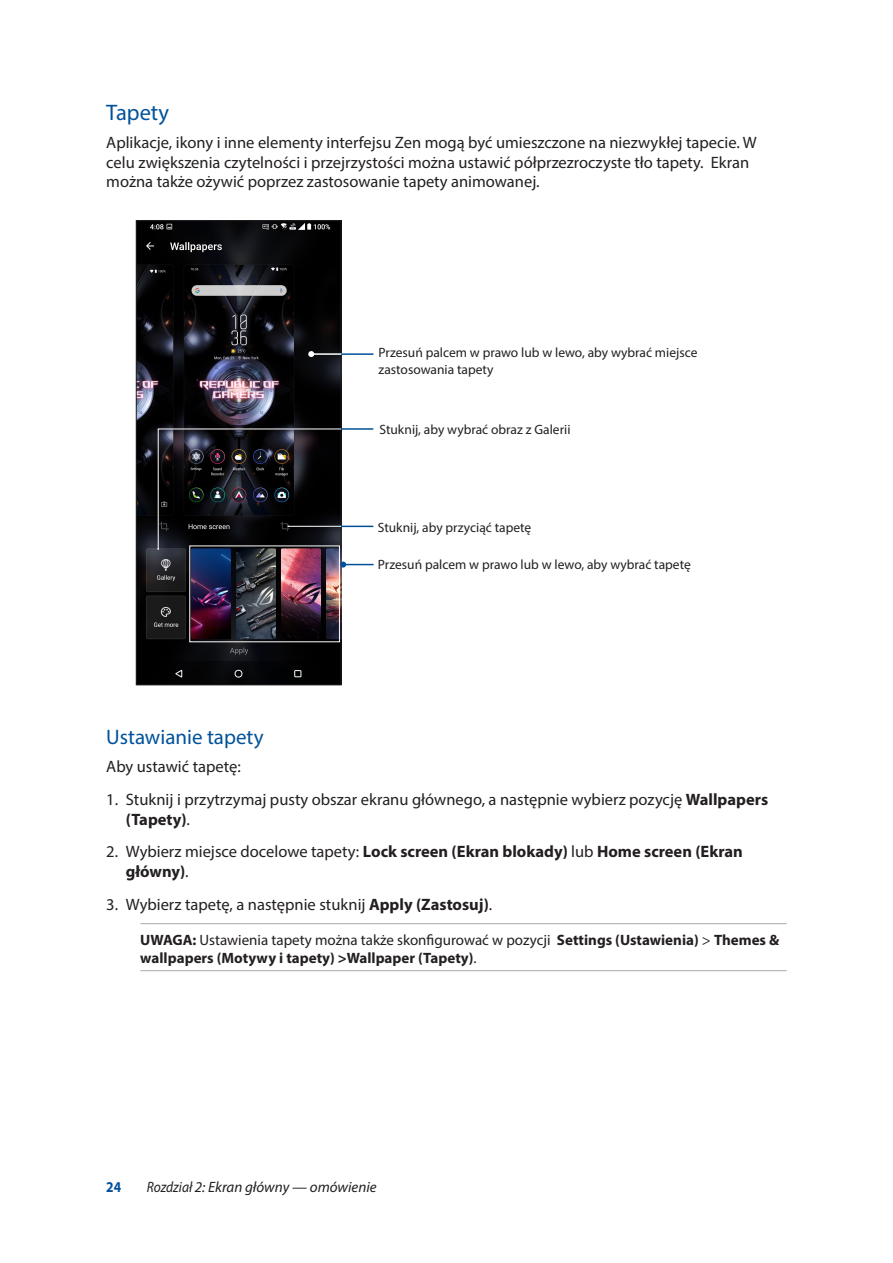
<style>
.page{position:relative;width:893px;height:1263px;background:#fff}
.page>*{position:absolute;margin:0;border:0;box-sizing:border-box;transform-origin:0 0}
.t1{font:22.5px "Myriad Pro";color:#01529a}
.t2{font:21px "Myriad Pro";color:#01529a}
.t3{font:16.5px/19.5px "Myriad Pro";color:#231f20}
.t4{font:700 16.5px/19.8px "Myriad Pro";color:#231f20}
.t5{font:700 15px/18px "Myriad Pro";color:#231f20}
.t6{font:italic 15px "Myriad Pro";color:#231f20;scale:.9 1}
.t7{font:700 15px "Myriad Pro";color:#01529a;scale:.9 1}
.t8{font:13.5px/16.2px "Myriad Pro";color:#231f20}
.s1{font-weight:700}
.s2{font-weight:400}
</style>
<div class="page">
<hr style="left:140px;top:923px;width:647px;height:1px;background:#a8a9ad">
<hr style="left:140px;top:970px;width:647px;height:1px;background:#a8a9ad">
<img style="left:138px;top:222px;width:201px;height:461px">
<div style="left:136px;top:220px;width:205px;height:465px;border:1px solid #231f20"></div>
<hr style="left:343px;top:564px;width:31px;height:1px;background:#01529a">
<svg style="left:340px;top:562px;width:6px;height:6px"></svg>
<hr style="left:311px;top:353px;width:63px;height:2px;background:#fff">
<svg style="left:308px;top:351px;width:6px;height:6px"></svg>
<svg style="left:157px;top:428px;width:184px;height:122px;background:#19191d"></svg>
<hr style="left:341px;top:428px;width:32px;height:2px;background:#01529a">
<hr style="left:341px;top:526px;width:32px;height:1px;background:#01529a">
<hr style="left:341px;top:353px;width:32px;height:2px;background:#01529a">
<h1 class="t1" style="left:106px;top:99px;width:64px">Tapety</h1>
<p class="t3" style="left:106px;top:133px;width:652px">Aplikacje, ikony i inne elementy interfejsu Zen mogą być umieszczone na niezwykłej tapecie. W celu zwiększenia czytelności i przejrzystości można ustawić półprzezroczyste tło tapety. Ekran można także ożywić poprzez zastosowanie tapety animowanej.</p>
<p class="t8" style="left:379px;top:345px;width:320px">Przesuń palcem w prawo lub w lewo, aby wybrać miejsce zastosowania tapety</p>
<p class="t8" style="left:379px;top:421px;width:193px">Stuknij, aby wybrać obraz z Galerii</p>
<p class="t8" style="left:378px;top:519px;width:155px">Stuknij, aby przyciąć tapetę</p>
<p class="t8" style="left:378px;top:556px;width:314px">Przesuń palcem w prawo lub w lewo, aby wybrać tapetę</p>
<p class="t2" style="left:106px;top:724px;width:159px">Ustawianie tapety</p>
<p class="t3" style="left:106px;top:757px;width:136px">Aby ustawić tapetę:</p>
<p class="t3" style="left:126px;top:789px;width:644px;text-indent:-20px">1. Stuknij i przytrzymaj pusty obszar ekranu głównego, a następnie wybierz pozycję <span class="s1">Wallpapers (Tapety)</span>.</p>
<p class="t4" style="left:126px;top:841px;width:619px;text-indent:-20px"><span class="s2">2. Wybierz miejsce docelowe tapety:</span> Lock screen (Ekran blokady) <span class="s2">lub</span> Home screen (Ekran główny)<span class="s2">.</span></p>
<p class="t3" style="left:106px;top:894px;width:387px">3. Wybierz tapetę, a następnie stuknij <span class="s1">Apply (Zastosuj)</span>.</p>
<p class="t5" style="left:140px;top:930px;width:640px">UWAGA: <span class="s2">Ustawienia tapety można także skonfigurować w pozycji</span> Settings (Ustawienia) <span class="s2">&gt;</span> Themes &amp; wallpapers (Motywy i tapety) &gt;Wallpaper (Tapety)<span class="s2">.</span></p>
<p class="t7" style="left:106px;top:1177px;width:18px">24</p>
<p class="t6" style="left:147px;top:1178px;width:257px">Rozdział 2: Ekran główny — omówienie</p>
</div>
